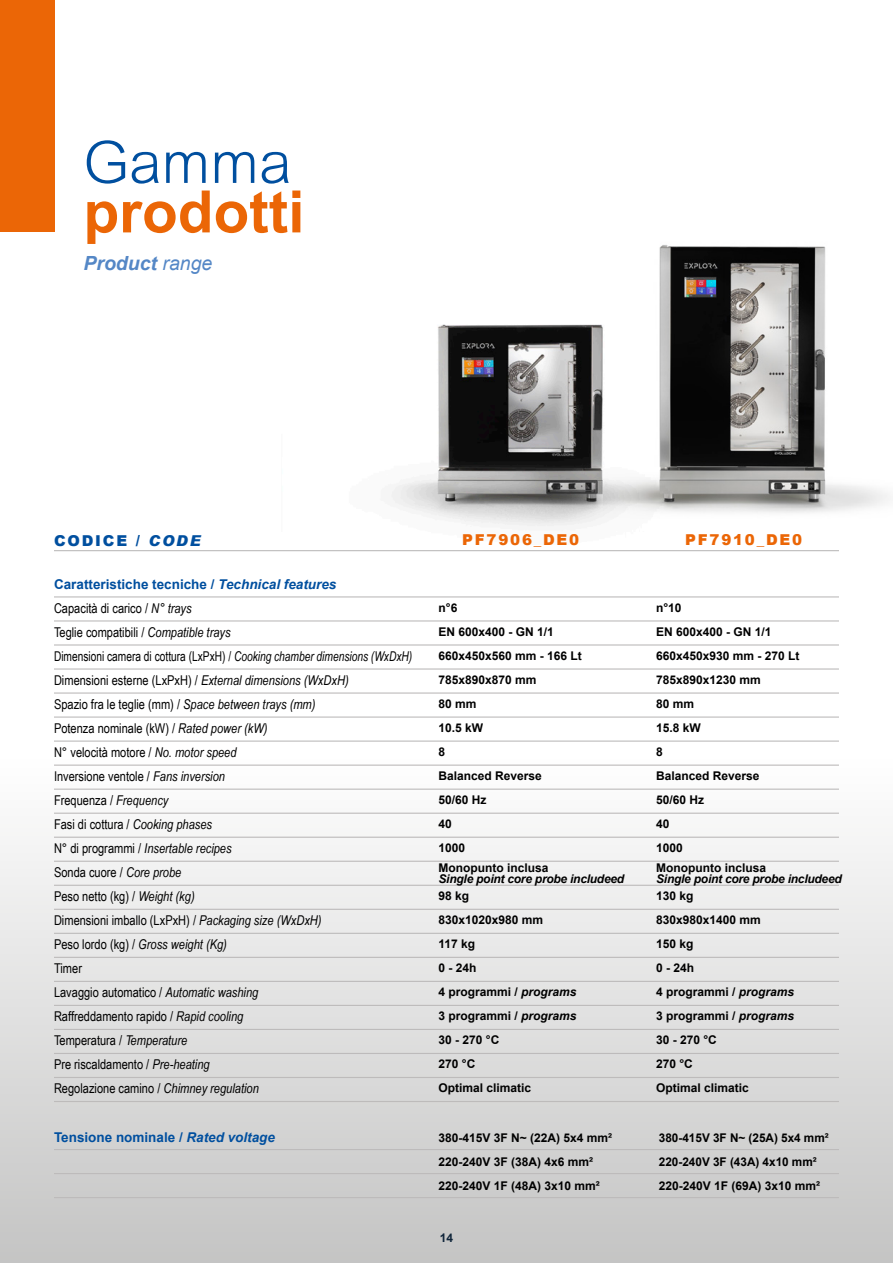
<style>
.page{position:relative;width:893px;height:1263px;background:#fff}
.page>*{position:absolute;margin:0;border:0;box-sizing:border-box;transform-origin:0 0}
.t1{font:700 58.5px "Arial";color:#eb6606}
.t2{font:300 58.5px "Arial";color:#004f9f}
.t3{font:italic 700 19.5px "Arial";color:#5487c6}
.t4{font:900 15px "Arial";letter-spacing:.12em;color:#eb6606}
.t5{font:900 15px "Arial";letter-spacing:.12em;color:#004f9f}
.t6{font:13.5px/24px "Arial Narrow";color:#000}
.t7{font:700 13.5px "Arial";color:#004f9f}
.t8{font:700 12px/24px "Arial";color:#000}
.t9{font:italic 700 12px "Arial";letter-spacing:-.02em;color:#000}
.t10{font:700 12px "Arial";color:#10253a}
.s1{font-weight:400}
.s2{font-style:italic}
</style>
<div class="page">
<img style="left:391px;top:324px;width:213px;height:203px">
<img style="left:604px;top:245px;width:285px;height:273px">
<div style="left:0;top:757px;width:893px;height:506px;background:linear-gradient(to bottom,#fefefe,#c4c4c4)"></div>
<div style="left:0;top:0;width:54px;height:232px;background:#eb6606"></div>
<hr style="left:54px;top:620px;width:785px;height:1px;background:#bdbbbb">
<hr style="left:54px;top:596px;width:785px;height:1px;background:#bdbbbb">
<hr style="left:54px;top:644px;width:785px;height:1px;background:#bdbbbb">
<hr style="left:54px;top:668px;width:785px;height:2px;background:#bdbbbb">
<hr style="left:54px;top:692px;width:785px;height:2px;background:#bdbbbb">
<hr style="left:54px;top:716px;width:785px;height:2px;background:#bdbbbb">
<hr style="left:54px;top:740px;width:785px;height:2px;background:#bdbbbb">
<hr style="left:54px;top:764px;width:785px;height:2px;background:#bdbbbb">
<hr style="left:54px;top:788px;width:785px;height:2px;background:#bdbbbb">
<hr style="left:54px;top:813px;width:785px;height:1px;background:#bdbbbb">
<hr style="left:54px;top:837px;width:785px;height:1px;background:#bdbbbb">
<hr style="left:54px;top:861px;width:785px;height:1px;background:#bdbbbb">
<hr style="left:54px;top:885px;width:785px;height:1px;background:#bdbbbb">
<hr style="left:54px;top:909px;width:785px;height:1px;background:#bdbbbb">
<hr style="left:54px;top:933px;width:785px;height:1px;background:#bdbbbb">
<hr style="left:54px;top:957px;width:785px;height:1px;background:#bdbbbb">
<hr style="left:54px;top:981px;width:785px;height:1px;background:#bdbbbb">
<hr style="left:54px;top:1005px;width:785px;height:1px;background:#bdbbbb">
<hr style="left:54px;top:1029px;width:785px;height:1px;background:#bdbbbb">
<hr style="left:54px;top:1053px;width:785px;height:1px;background:#bdbbbb">
<hr style="left:54px;top:1077px;width:785px;height:1px;background:#bdbbbb">
<hr style="left:54px;top:1101px;width:785px;height:1px;background:#bdbbbb">
<hr style="left:54px;top:550px;width:785px;height:1px;background:#bdbbbb">
<hr style="left:54px;top:1149px;width:785px;height:1px;background:#bdbbbb">
<hr style="left:54px;top:1173px;width:785px;height:1px;background:#bdbbbb">
<hr style="left:54px;top:1197px;width:785px;height:1px;background:#bdbbbb">
<h1 class="t2" style="left:83px;top:129px;width:210px">Gamma</h1>
<h1 class="t1" style="left:83px;top:173px;width:222px">prodotti</h1>
<h2 class="t3" style="left:83px;top:251px;width:130px">Product <span class="s1">range</span></h2>
<p class="t5" style="left:54px;top:529px;width:148px">CODICE / <span class="s2">CODE</span></p>
<p class="t7" style="left:54px;top:575px;width:284px">Caratteristiche tecniche / <span class="s2">Technical features</span></p>
<p class="t6" style="left:54px;top:595px;width:360px">Capacità di carico / <span class="s2">N° trays<br></span>Teglie compatibili / <span class="s2">Compatible trays<br></span>Dimensioni camera di cottura (LxPxH) / <span class="s2">Cooking chamber dimensions (WxDxH)<br></span>Dimensioni esterne (LxPxH) / <span class="s2">External dimensions (WxDxH)<br></span>Spazio fra le teglie (mm) / <span class="s2">Space between trays (mm)<br></span>Potenza nominale (kW) / <span class="s2">Rated power (kW)<br></span>N° velocità motore / <span class="s2">No. motor speed<br></span>Inversione ventole / <span class="s2">Fans inversion<br></span>Frequenza / <span class="s2">Frequency<br></span>Fasi di cottura / <span class="s2">Cooking phases<br></span>N° di programmi / <span class="s2">Insertable recipes<br></span>Sonda cuore / <span class="s2">Core probe<br></span>Peso netto (kg) / <span class="s2">Weight (kg)<br></span>Dimensioni imballo (LxPxH) / <span class="s2">Packaging size (WxDxH)<br></span>Peso lordo (kg) / <span class="s2">Gross weight (Kg)<br></span>Timer<br>Lavaggio automatico / <span class="s2">Automatic washing<br></span>Raffreddamento rapido / <span class="s2">Rapid cooling<br></span>Temperatura / <span class="s2">Temperature<br></span>Pre riscaldamento / <span class="s2">Pre-heating<br></span>Regolazione camino / <span class="s2">Chimney regulation</span></p>
<p class="t7" style="left:54px;top:1128px;width:223px">Tensione nominale / <span class="s2">Rated voltage</span></p>
<p class="t4" style="left:462px;top:529px;width:119px">PF7906_DE0</p>
<p class="t4" style="left:685px;top:529px;width:119px">PF7910_DE0</p>
<p class="t8" style="left:438px;top:596px;width:145px">n°6<br>EN 600x400 - GN 1/1<br>660x450x560 mm - 166 Lt<br>785x890x870 mm<br>80 mm<br>10.5 kW<br>8<br>Balanced Reverse<br>50/60 Hz<br>40<br>1000</p>
<p class="t8" style="left:438px;top:884px;width:140px">98 kg<br>830x1020x980 mm<br>117 kg<br>0 - 24h<br>4 programmi / <span class="s2">programs<br></span>3 programmi / <span class="s2">programs<br></span>30 - 270 °C<br>270 °C<br>Optimal climatic</p>
<p class="t8" style="left:438px;top:856px;width:112px">Monopunto inclusa</p>
<p class="t9" style="left:438px;top:871px;width:187px">Single point core probe includeed</p>
<p class="t8" style="left:656px;top:596px;width:145px">n°10<br>EN 600x400 - GN 1/1<br>660x450x930 mm - 270 Lt<br>785x890x1230 mm<br>80 mm<br>15.8 kW<br>8<br>Balanced Reverse<br>50/60 Hz<br>40<br>1000</p>
<p class="t8" style="left:656px;top:884px;width:140px">130 kg<br>830x980x1400 mm<br>150 kg<br>0 - 24h<br>4 programmi / <span class="s2">programs<br></span>3 programmi / <span class="s2">programs<br></span>30 - 270 °C<br>270 °C<br>Optimal climatic</p>
<p class="t8" style="left:656px;top:856px;width:112px">Monopunto inclusa</p>
<p class="t9" style="left:656px;top:871px;width:187px">Single point core probe includeed</p>
<p class="t8" style="left:438px;top:1126px;width:175px">380-415V 3F N~ (22A) 5x4 mm²<br>220-240V 3F (38A) 4x6 mm²<br>220-240V 1F (48A) 3x10 mm²</p>
<p class="t8" style="left:659px;top:1126px;width:171px">380-415V 3F N~ (25A) 5x4 mm²<br>220-240V 3F (43A) 4x10 mm²<br>220-240V 1F (69A) 3x10 mm²</p>
<p class="t10" style="left:440px;top:1229px;width:15px">14</p>
</div>
